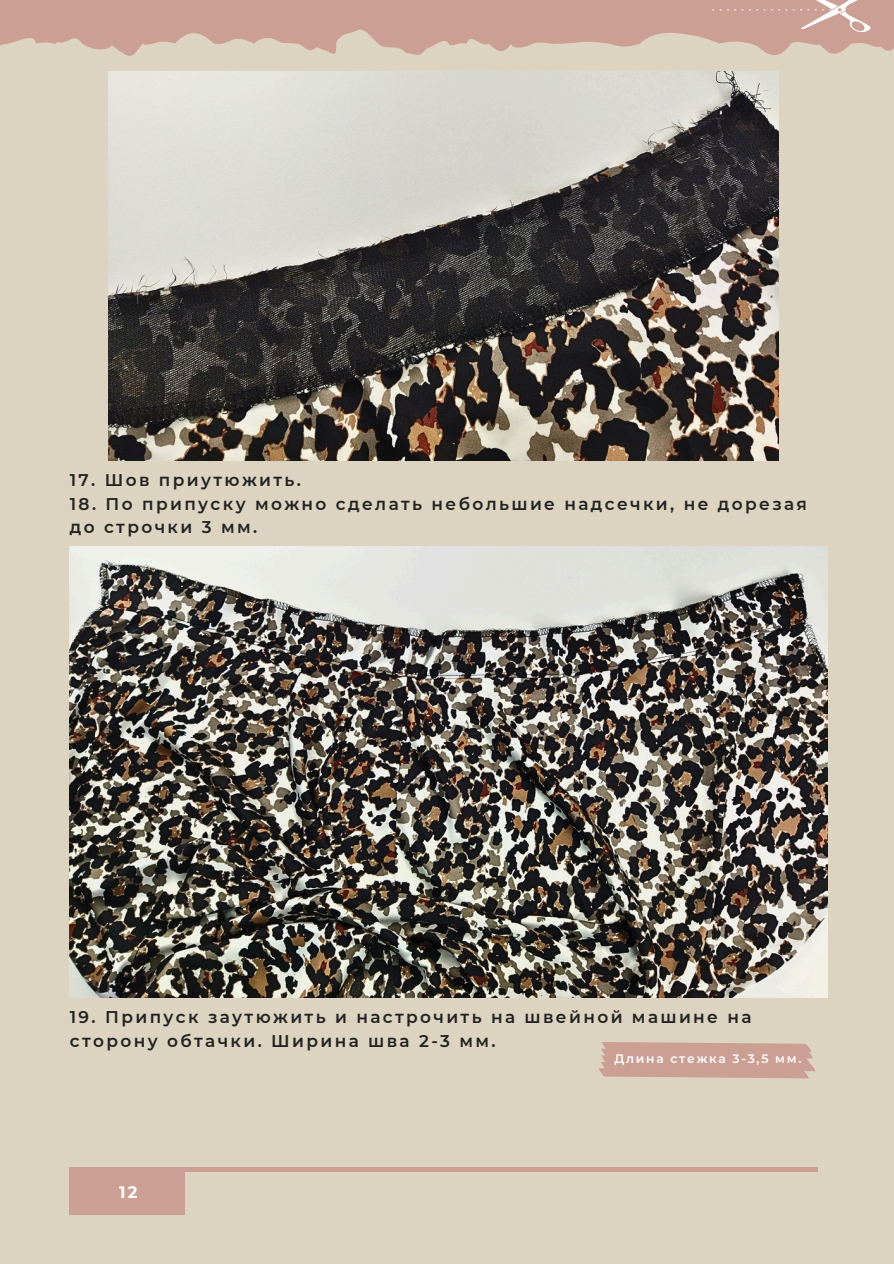
<style>
.page{position:relative;width:894px;height:1264px;background:#fff}
.page>*{position:absolute;margin:0;border:0;box-sizing:border-box;transform-origin:0 0}
.t1{font:600 16.95px/23.7px "Montserrat";letter-spacing:.14em;color:#222}
.t2{font:700 16.5px "Montserrat";color:#fff}
.t3{font:600 12.15px "Montserrat";letter-spacing:.14em;color:#fff}
</style>
<div class="page">
<div style="left:0;top:0;width:893px;height:1263px;background:#ddd3c1"></div>
<div style="left:70px;top:1167px;width:115px;height:47px;background:#cb9f94"></div>
<hr style="left:70px;top:1167px;width:747px;height:3px;background:#cb9f94">
<svg style="left:0;top:0;width:893px;height:56px;fill:#cb9f94"></svg>
<svg style="left:756px;top:0;width:116px;height:33px;background:#d1aba1"></svg>
<svg style="left:734px;top:9px;width:16px;height:1px"></svg>
<svg style="left:712px;top:9px;width:16px;height:1px"></svg>
<img style="left:109px;top:72px;width:669px;height:389px">
<img style="left:70px;top:546px;width:757px;height:451px">
<svg style="left:598px;top:1042px;width:217px;height:35px;background:#cca297"></svg>
<p class="t1" style="left:70px;top:468px;width:233px">17. Шов приутюжить.</p>
<p class="t1" style="left:70px;top:491px;width:738px">18. По припуску можно сделать небольшие надсечки, не дорезая до строчки 3 мм.</p>
<p class="t1" style="left:70px;top:1005px;width:683px">19. Припуск заутюжить и настрочить на швейной машине на сторону обтачки. Ширина шва 2-3 мм.</p>
<h1 class="t3" style="left:614px;top:1050px;width:188px">Длина стежка 3-3,5 мм.</h1>
<h1 class="t2" style="left:119px;top:1181px;width:20px">12</h1>
</div>
